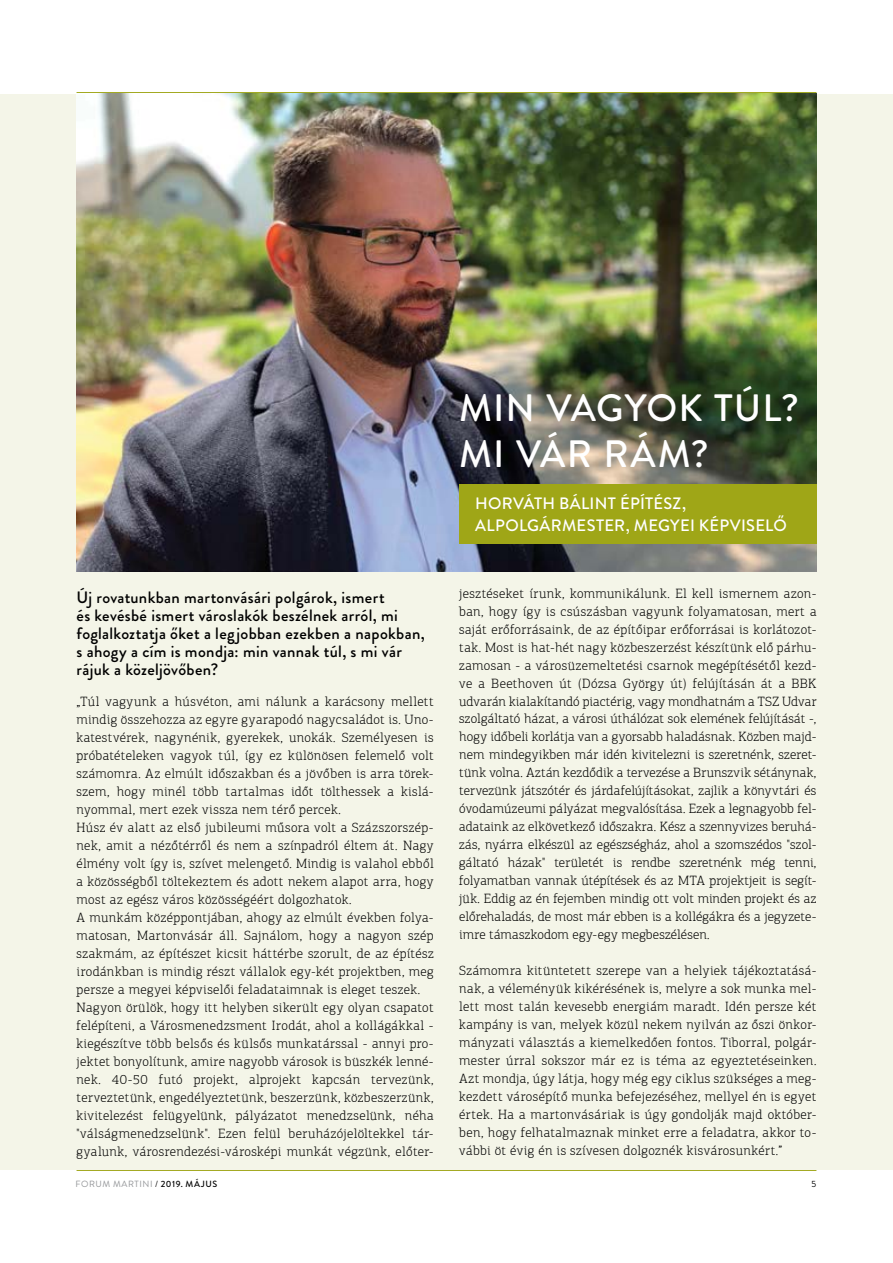
<style>
.page{position:relative;width:893px;height:1263px;background:#fff}
.page>*{position:absolute;margin:0;border:0;box-sizing:border-box;transform-origin:0 0}
.t1{font:500 38.1px/45.8px "Brandon Grotesque";letter-spacing:.025em;color:#fff}
.t2{font:500 16.5px/18px "Brandon Grotesque";letter-spacing:.02em;color:#000}
.t3{font:500 16.5px/22.5px "Brandon Grotesque";letter-spacing:.015em;color:#fff}
.t4{font:300 13.5px/18px "PF Agora Slab Pro";letter-spacing:.03em;color:#000;text-align:justify}
.t5{font:9px "Brandon Grotesque";letter-spacing:.06em;color:#939598}
.t6{font:9px "Brandon Grotesque";color:#000}
.s1{color:#000}
.s2{font-weight:500;color:#000}
</style>
<div class="page">
<hr style="left:77px;top:92px;width:739px;height:2px;background:#9fa617">
<hr style="left:77px;top:1169px;width:739px;height:2px;background:#9fa617">
<div style="left:0;top:94px;width:893px;height:1075px;background:#f4f5e8"></div>
<img style="left:77px;top:94px;width:739px;height:478px">
<div style="left:459px;top:484px;width:357px;height:60px;background:#9fa617"></div>
<p class="t2" style="left:77px;top:588px;width:350px">Új rovatunkban martonvásári polgárok, ismert<br>és kevésbé ismert városlakók beszélnek arról, mi foglalkoztatja őket a legjobban ezekben a napokban, s ahogy a cím is mondja: min vannak túl, s mi vár rájuk a közeljövőben?</p>
<p class="t4" style="left:77px;top:692px;width:359px;text-align:left">„Túl vagyunk a húsvéton, ami nálunk a karácsony mellett mindig összehozza az egyre gyarapodó nagycsaládot is. Uno&shy;katestvérek, nagynénik, gyerekek, unokák. Személyesen is próbatételeken vagyok túl, így ez különösen felemelő volt számomra. Az elmúlt időszakban és a jövőben is arra törek&shy;szem, hogy minél több tartalmas időt tölthessek a kislá&shy;nyommal, mert ezek vissza nem térő percek.<br>Húsz év alatt az első jubileumi műsora volt a Százszorszép&shy;nek, amit a nézőtérről és nem a színpadról éltem át. Nagy élmény volt így is, szívet melengető. Mindig is valahol ebből a közösségből töltekeztem és adott nekem alapot arra, hogy most az egész város közösségéért dolgozhatok.<br>A munkám középpontjában, ahogy az elmúlt években folya&shy;matosan, Martonvásár áll. Sajnálom, hogy a nagyon szép szakmám, az építészet kicsit háttérbe szorult, de az építész irodánkban is mindig részt vállalok egy-két projektben, meg persze a megyei képviselői feladataimnak is eleget teszek.<br>Nagyon örülök, hogy itt helyben sikerült egy olyan csapatot felépíteni, a Városmenedzsment Irodát, ahol a kollágákkal - kiegészítve több belsős és külsős munkatárssal - annyi pro&shy;jektet bonyolítunk, amire nagyobb városok is büszkék lenné&shy;nek. 40-50 futó projekt, alprojekt kapcsán tervezünk, terveztetünk, engedélyeztetünk, beszerzünk, közbeszerzünk, kivitelezést felügyelünk, pályázatot menedzselünk, néha "válságmenedzselünk". Ezen felül beruházójelöltekkel tár&shy;gyalunk, városrendezési-városképi munkát végzünk, előter-</p>
<h1 class="t1" style="left:459px;top:386px;width:341px">MIN VAGYOK TÚL?<br>MI VÁR RÁM?</h1>
<p class="t3" style="left:475px;top:492px;width:313px">HORVÁTH BÁLINT ÉPÍTÉSZ,<br>ALPOLGÁRMESTER, MEGYEI KÉPVISELŐ</p>
<p class="t4" style="left:459px;top:584px;width:359px">jesztéseket írunk, kommunikálunk. El kell ismernem azon&shy;ban, hogy így is csúszásban vagyunk folyamatosan, mert a saját erőforrásaink, de az építőipar erőforrásai is korlátozot&shy;tak. Most is hat-hét nagy közbeszerzést készítünk elő párhu&shy;zamosan - a városüzemeltetési csarnok megépítésétől kezd&shy;ve a Beethoven út (Dózsa György út) felújításán át a BBK udvarán kialakítandó piactérig, vagy mondhatnám a TSZ Udvar szolgáltató házat, a városi úthálózat sok elemének felújítását -, hogy időbeli korlátja van a gyorsabb haladásnak. Közben majd&shy;nem mindegyikben már idén kivitelezni is szeretnénk, szeret&shy;tünk volna. Aztán kezdődik a tervezése a Brunszvik sétánynak, tervezünk játszótér és járdafelújításokat, zajlik a könyvtári és óvodamúzeumi pályázat megvalósítása. Ezek a legnagyobb fel&shy;adataink az elkövetkező időszakra. Kész a szennyvizes beruhá&shy;zás, nyárra elkészül az egészségház, ahol a szomszédos "szol&shy;gáltató házak" területét is rendbe szeretnénk még tenni, folyamatban vannak útépítések és az MTA projektjeit is segít&shy;jük. Eddig az én fejemben mindig ott volt minden projekt és az előrehaladás, de most már ebben is a kollégákra és a jegyzete&shy;imre támaszkodom egy-egy megbeszélésen.</p>
<p class="t4" style="left:459px;top:962px;width:359px">Számomra kitüntetett szerepe van a helyiek tájékoztatásá&shy;nak, a véleményük kikérésének is, melyre a sok munka mel&shy;lett most talán kevesebb energiám maradt. Idén persze két kampány is van, melyek közül nekem nyilván az őszi önkor&shy;mányzati választás a kiemelkedően fontos. Tiborral, polgár&shy;mester úrral sokszor már ez is téma az egyeztetéseinken.<br>Azt mondja, úgy látja, hogy még egy ciklus szükséges a meg&shy;kezdett városépítő munka befejezéséhez, mellyel én is egyet értek. Ha a martonvásáriak is úgy gondolják majd október&shy;ben, hogy felhatalmaznak minket erre a feladatra, akkor to&shy;vábbi öt évig én is szívesen dolgoznék kisvárosunkért.”</p>
<p class="t5" style="left:76px;top:1177px;width:143px">FORUM MARTINI <span class="s1">/</span> <span class="s2">2019. MÁJUS</span></p>
<p class="t6" style="left:812px;top:1177px;width:6px">5</p>
</div>
